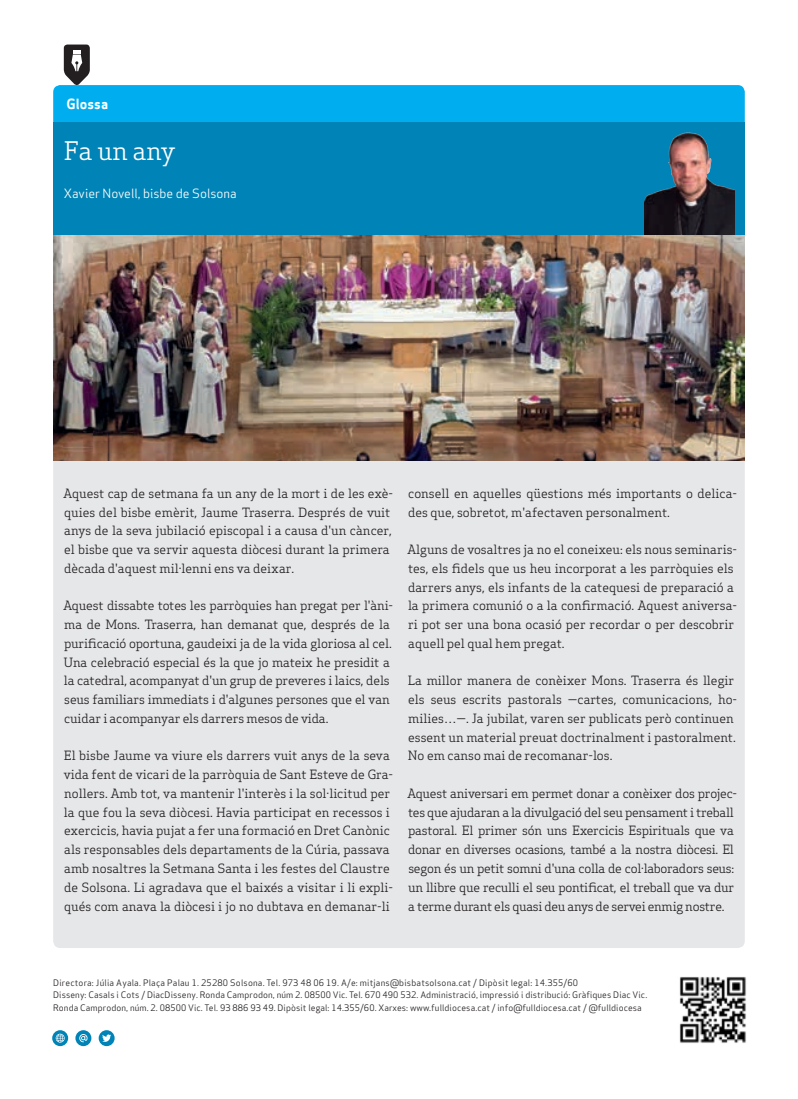
<style>
.page{position:relative;width:798px;height:1099px;background:#fff}
.page>*{position:absolute;margin:0;border:0;box-sizing:border-box;transform-origin:0 0}
.Subtitol_Secció{font:25px "Apex Serif";color:#fff}
.Titular_Secció_Petit{font:13.75px "Apex Sans Bold T";color:#fff}
.Text_General{font:12.5px/18.8px "Apex Serif";color:#231f20}
.Text_General-2{font:12.5px/18.8px "Apex Serif";letter-spacing:-.02em;color:#231f20}
.Titulars{font:12.5px "Apex Sans Book T";color:#fff}
.Titulars-2{font:8.75px/12.5px "Apex Sans Book T";letter-spacing:.01em;color:#231f20}
</style>
<div class="page">
<img style="left:679px;top:977px;width:67px;height:66px">
<svg style="left:52px;top:1030px;width:16px;height:16px"></svg>
<svg style="left:56px;top:1033px;width:9px;height:9px"></svg>
<svg style="left:75px;top:1030px;width:16px;height:16px"></svg>
<svg style="left:79px;top:1033px;width:9px;height:9px"></svg>
<svg style="left:99px;top:1030px;width:16px;height:16px"></svg>
<svg style="left:102px;top:1034px;width:9px;height:8px"></svg>
<div style="left:53px;top:123px;width:691px;height:112px;background:#0083b6"></div>
<svg style="left:53px;top:45px;width:691px;height:78px"></svg>
<div style="left:53px;top:460px;width:691px;height:488px;background:#e6e7e9"></div>
<img style="left:644px;top:132px;width:89px;height:103px">
<img style="left:53px;top:235px;width:691px;height:225px">
<p class="Titular_Secció_Petit" style="left:67px;top:95px;width:43px">Glossa</p>
<p class="Subtitol_Secció" style="left:64px;top:135px;width:113px">Fa un any</p>
<p class="Titulars" style="left:64px;top:185px;width:174px">Xavier Novell, bisbe de Solsona</p>
<p class="Text_General" style="left:63px;top:483px;width:331px">Aquest cap de setmana fa un any de la mort i de les exè&shy;quies del bisbe emèrit, Jaume Traserra. Després de vuit anys de la seva jubilació episcopal i a causa d'un càncer, el bisbe que va servir aquesta diòcesi durant la primera dècada d'aquest mil·lenni ens va deixar.</p>
<p class="Text_General" style="left:63px;top:596px;width:331px">Aquest dissabte totes les parròquies han pregat per l'àni&shy;ma de Mons. Traserra, han demanat que, després de la purificació oportuna, gaudeixi ja de la vida gloriosa al cel.<br>Una celebració especial és la que jo mateix he presidit a la catedral, acompanyat d'un grup de preveres i laics, dels seus familiars immediats i d'algunes persones que el van cuidar i acompanyar els darrers mesos de vida.</p>
<p class="Text_General" style="left:64px;top:746px;width:331px">El bisbe Jaume va viure els darrers vuit anys de la seva vida fent de vicari de la parròquia de Sant Esteve de Gra&shy;nollers. Amb tot, va mantenir l'interès i la sol·licitud per la que fou la seva diòcesi. Havia participat en recessos i exercicis, havia pujat a fer una formació en Dret Canònic als responsables dels departaments de la Cúria, passava amb nosaltres la Setmana Santa i les festes del Claustre de Solsona. Li agradava que el baixés a visitar i li expli&shy;qués com anava la diòcesi i jo no dubtava en demanar-li</p>
<p class="Text_General" style="left:408px;top:483px;width:330px">consell en aquelles qüestions més importants o delica&shy;des que, sobretot, m'afectaven personalment.</p>
<p class="Text_General" style="left:407px;top:540px;width:331px">Alguns de vosaltres ja no el coneixeu: els nous seminaris&shy;tes, els fidels que us heu incorporat a les parròquies els darrers anys, els infants de la catequesi de preparació a la primera comunió o a la confirmació. Aquest aniversa&shy;ri pot ser una bona ocasió per recordar o per descobrir aquell pel qual hem pregat.</p>
<p class="Text_General" style="left:408px;top:671px;width:330px">La millor manera de conèixer Mons. Traserra és llegir els seus escrits pastorals —cartes, comunicacions, ho&shy;milies…—. Ja jubilat, varen ser publicats però continuen essent un material preuat doctrinalment i pastoralment.<br>No em canso mai de recomanar-los.</p>
<p class="Text_General-2" style="left:407px;top:783px;width:331px">Aquest aniversari em permet donar a conèixer dos projec&shy;tes que ajudaran a la divulgació del seu pensament i treball pastoral. El primer són uns Exercicis Espirituals que va donar en diverses ocasions, també a la nostra diòcesi. El segon és un petit somni d'una colla de col·laboradors seus: un llibre que reculli el seu pontificat, el treball que va dur a terme durant els quasi deu anys de servei enmig nostre.</p>
<p class="Titulars-2" style="left:53px;top:976px;width:526px">Directora: Júlia Ayala. Plaça Palau 1. 25280 Solsona. Tel. 973 48 06 19. A/e: mitjans@bisbatsolsona.cat / Dipòsit legal: 14.355/60</p>
<p class="Titulars-2" style="left:53px;top:988px;width:595px">Disseny: Casals i Cots / DiacDisseny. Ronda Camprodon, núm 2. 08500 Vic. Tel. 670 490 532. Administració, impressió i distribució: Gràfiques Diac Vic.<br>Ronda Camprodon, núm. 2. 08500 Vic. Tel. 93 886 93 49. Dipòsit legal: 14.355/60. Xarxes: www.fulldiocesa.cat / info@fulldiocesa.cat / @fulldiocesa</p>
</div>
